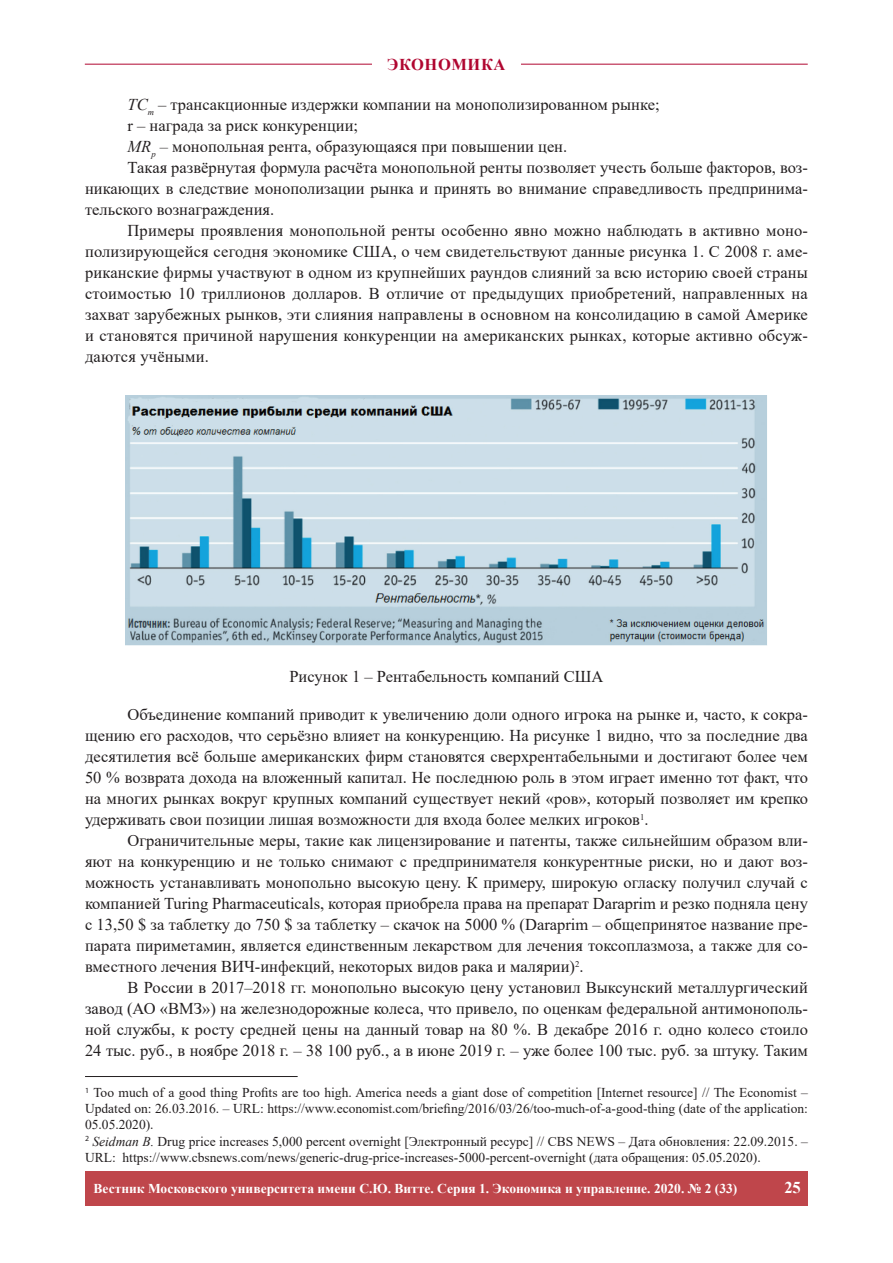
<style>
.page{position:relative;width:893px;height:1263px;background:#fff}
.page>*{position:absolute;margin:0;border:0;box-sizing:border-box;transform-origin:0 0}
.t1{font:16.5px/21px "Times New Roman";color:#231f20;text-align:justify}
.t2{font:700 16.5px "Times New Roman";letter-spacing:.035em;color:#b00630}
.t3{font:700 16.5px "Times New Roman";color:#fff}
.t4{font:13.5px/16.2px "Times New Roman";color:#231f20}
.t5{font:700 13.5px "Times New Roman";color:#fff}
.s1{font-style:italic}
</style>
<div class="page">
<hr style="left:85px;top:64px;width:723px;height:1px;background:#b00630">
<div style="left:372px;top:58px;width:149px;height:12px;background:#fff"></div>
<div style="left:85px;top:1171px;width:723px;height:34px;background:#bf464b"></div>
<img style="left:126px;top:395px;width:641px;height:250px">
<hr style="left:85px;top:1076px;width:213px;height:1px;background:#231f20">
<p class="t2" style="left:387px;top:52px;width:120px">ЭКОНОМИКА</p>
<p class="t1" style="left:128px;top:94px;width:534px"><span class="s1">TC</span><sub>m</sub> – трансакционные издержки компании на монополизированном рынке;</p>
<p class="t1" style="left:128px;top:115px;width:232px">r – награда за риск конкуренции;</p>
<p class="t1" style="left:128px;top:136px;width:441px"><span class="s1">MR</span><sub>p</sub> <span class="s1">–</span> монопольная рента, образующаяся при повышении цен.</p>
<p class="t1" style="left:128px;top:157px;width:682px">Такая развёрнутая формула расчёта монопольной ренты позволяет учесть больше факторов, воз-</p>
<p class="t1" style="left:85px;top:178px;width:724px">никающих в следствие монополизации рынка и принять во внимание справедливость предпринима-</p>
<p class="t1" style="left:85px;top:199px;width:191px">тельского вознаграждения.</p>
<p class="t1" style="left:128px;top:220px;width:682px">Примеры проявления монопольной ренты особенно явно можно наблюдать в активно моно-</p>
<p class="t1" style="left:85px;top:241px;width:724px">полизирующейся сегодня экономике США, о чем свидетельствуют данные рисунка 1. С 2008 г. аме-</p>
<p class="t1" style="left:85px;top:262px;width:724px">риканские фирмы участвуют в одном из крупнейших раундов слияний за всю историю своей страны</p>
<p class="t1" style="left:85px;top:283px;width:724px">стоимостью 10 триллионов долларов. В отличие от предыдущих приобретений, направленных на</p>
<p class="t1" style="left:85px;top:304px;width:724px">захват зарубежных рынков, эти слияния направлены в основном на консолидацию в самой Америке</p>
<p class="t1" style="left:85px;top:325px;width:724px">и становятся причиной нарушения конкуренции на американских рынках, которые активно обсуж-</p>
<p class="t1" style="left:85px;top:346px;width:125px">даются учёными.</p>
<p class="t1" style="left:289px;top:665px;width:315px">Рисунок 1 – Рентабельность компаний США</p>
<p class="t1" style="left:85px;top:703px;width:724px;text-indent:43px">Объединение компаний приводит к увеличению доли одного игрока на рынке и, часто, к сокра&shy;щению его расходов, что серьёзно влияет на конкуренцию. На рисунке 1 видно, что за последние два десятилетия всё больше американских фирм становятся сверхрентабельными и достигают более чем 50 % возврата дохода на вложенный капитал. Не последнюю роль в этом играет именно тот факт, что на многих рынках вокруг крупных компаний существует некий «ров», который позволяет им крепко удерживать свои позиции лишая возможности для входа более мелких игроков<sup>1</sup>.</p>
<p class="t1" style="left:85px;top:829px;width:724px;text-indent:43px">Ограничительные меры, такие как лицензирование и патенты, также сильнейшим образом вли&shy;яют на конкуренцию и не только снимают с предпринимателя конкурентные риски, но и дают воз&shy;можность устанавливать монопольно высокую цену. К примеру, широкую огласку получил случай с компанией Turing Pharmaceuticals, которая приобрела права на препарат Daraprim и резко подняла цену с 13,50 $ за таблетку до 750 $ за таблетку – скачок на 5000 % (Daraprim – общепринятое название пре&shy;парата пириметамин, является единственным лекарством для лечения токсоплазмоза, а также для со&shy;вместного лечения ВИЧ-инфекций, некоторых видов рака и малярии)<sup>2</sup>.</p>
<p class="t1" style="left:85px;top:976px;width:724px;text-indent:43px">В России в 2017–2018 гг. монопольно высокую цену установил Выксунский металлургический завод (АО «ВМЗ») на железнодорожные колеса, что привело, по оценкам федеральной антимонополь&shy;ной службы, к росту средней цены на данный товар на 80 %. В декабре 2016 г. одно колесо стоило 24 тыс. руб., в ноябре 2018 г. – 38 100 руб., а в июне 2019 г. – уже более 100 тыс. руб. за штуку. Таким</p>
<p class="t4" style="left:85px;top:1084px;width:724px"><sup>1</sup> Too much of a good thing Profits are too high. America needs a giant dose of competition [Internet resource] // The Economist – Updated on: 26.03.2016. – URL: https://www.economist.com/briefing/2016/03/26/too-much-of-a-good-thing (date of the application:<br>05.05.2020).<br><sup>2</sup> <span class="s1">Seidman B.</span> Drug price increases 5,000 percent overnight [Электронный ресурс] // CBS NEWS – Дата обновления: 22.09.2015. – URL: https://www.cbsnews.com/news/generic-drug-price-increases-5000-percent-overnight (дата обращения: 05.05.2020).</p>
<p class="t5" style="left:94px;top:1179px;width:645px">Вестник Московского университета имени С.Ю. Витте. Серия 1. Экономика и управление. 2020. № 2 (33)</p>
<p class="t3" style="left:784px;top:1175px;width:18px">25</p>
</div>
